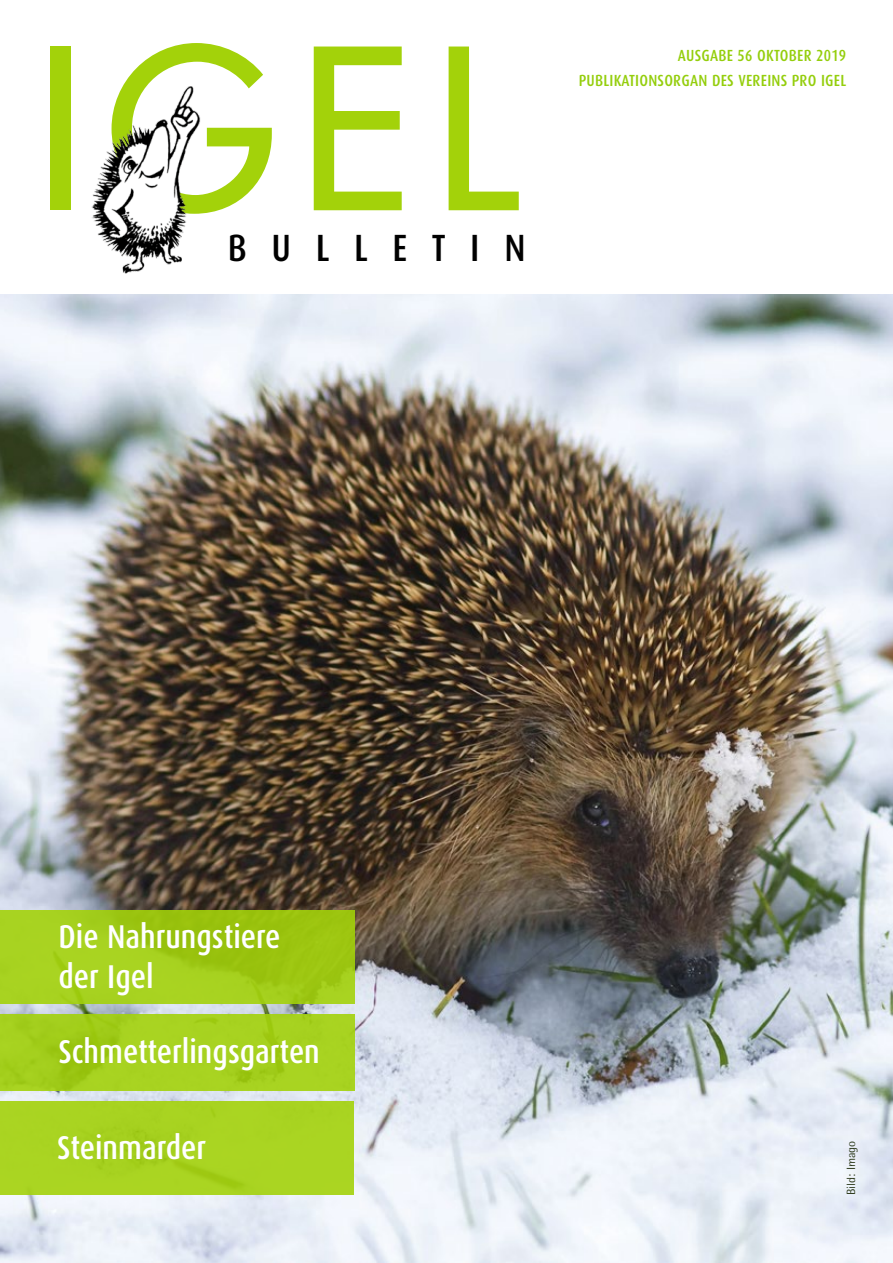
<style>
.page{position:relative;width:893px;height:1263px;background:#fff}
.page>*{position:absolute;margin:0;border:0;box-sizing:border-box;transform-origin:0 0}
.t1{font:217.2px "Futura";color:#a3d20a}
.t2{font:500 37.95px "Dax Condensed";letter-spacing:.65em;color:#000}
.t3{font:500 33px/39.6px "Dax Condensed";color:#fff}
.t4{font:500 16.2px "Dax Condensed";letter-spacing:.015em;color:#94ce0c}
.t5{font:12px "Rotis Semi Sans";color:#2e3b1c}
</style>
<div class="page">
<img style="left:0;top:295px;width:893px;height:968px">
<img style="left:91px;top:86px;width:110px;height:188px">
<div style="left:0;top:910px;width:355px;height:94px;background:linear-gradient(to right,#a8d422,#9bc40f)"></div>
<svg style="left:0;top:1014px;width:355px;height:77px;fill:#a7d220"></svg>
<div style="left:0;top:1101px;width:354px;height:94px;background:#a9d422"></div>
<h1 class="t1" style="left:35px;top:-11px;width:483px">IGEL</h1>
<h2 class="t2" style="left:228px;top:227px;width:299px">BULLETIN</h2>
<p class="t4" style="left:678px;top:47px;width:170px">AUSGABE 56 OKTOBER 2019</p>
<p class="t4" style="left:579px;top:72px;width:269px">PUBLIKATIONSORGAN DES VEREINS PRO IGEL</p>
<h3 class="t3" style="left:58px;top:917px;width:224px">Die Nahrungstiere der Igel</h3>
<h3 class="t3" style="left:58px;top:1032px;width:263px">Schmetterlingsgarten</h3>
<h3 class="t3" style="left:57px;top:1128px;width:150px">Steinmarder</h3>
<p class="t5" style="left:844px;top:1195px;width:56px;rotate:-90deg">Bild: Imago</p>
</div>
